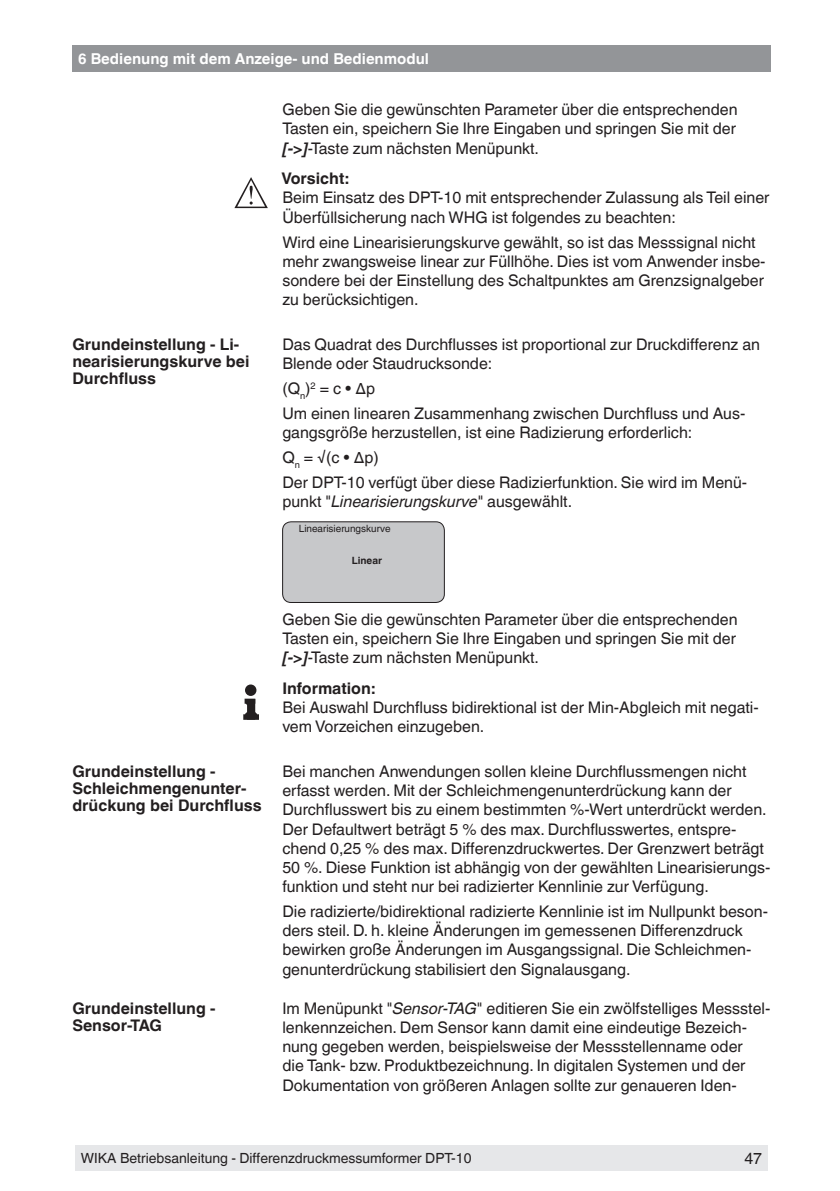
<style>
.page{position:relative;width:840px;height:1191px;background:#fff}
.page>*{position:absolute;margin:0;border:0;box-sizing:border-box;transform-origin:0 0}
.absatz_normal{font:16px/19.2px "Helvetica Linotype";color:#231f20}
.absatz_normal_margin{font:16px/19.2px "Helvetica Linotype";color:#231f20}
.absatz_normal_Abstan{font:16px/19.2px "Helvetica Linotype";color:#231f20}
.marginaltext{font:700 16px/17px "Helvetica Linotype";color:#231f20}
.bedeutung_normal{font:700 16px "Helvetica Linotype";color:#231f20}
.K1right_Wika{font:700 15px "Helvetica Linotype";color:#fff}
.Fuss_F{font:14px "Helvetica Linotype";color:#231f20}
.ac_frameelem{font:10px "Helvetica Linotype";color:#231f20}
.ac_frameelem-2{font:700 10px "Helvetica Linotype";color:#231f20}
.s1{font-weight:700;font-style:italic}
.s2{font-style:italic}
</style>
<div class="page">
<div style="left:721px;top:1145px;width:46px;height:26px;background:#e6e7e9"></div>
<div style="left:72px;top:45px;width:698px;height:27px;background:#939598"></div>
<div style="left:75px;top:1145px;width:646px;height:26px;background:#e6e7e9"></div>
<div style="left:282px;top:522px;width:162px;height:80px;background:#c7c8ca;border-radius:9px"></div>
<div style="left:282px;top:521px;width:162px;height:82px;border:1px solid #231f20;border-radius:9px"></div>
<svg style="left:234px;top:177px;width:34px;height:31px"></svg>
<div style="left:246px;top:685px;width:9px;height:10px;background:#231f20;border-radius:50%"></div>
<div style="left:245px;top:684px;width:11px;height:12px;border:2px solid #231f20;border-radius:50%"></div>
<svg style="left:243px;top:719px;width:16px;height:1px"></svg>
<svg style="left:243px;top:699px;width:16px;height:20px"></svg>
<p class="K1right_Wika" style="left:78px;top:50px;width:352px">6 Bedienung mit dem Anzeige- und Bedienmodul</p>
<p class="marginaltext" style="left:72px;top:336px;width:178px">Grundeinstellung - Li&shy;nearisierungskurve bei<br>Durchfluss</p>
<p class="marginaltext" style="left:72px;top:763px;width:191px">Grundeinstellung -<br>Schleichmengenunter&shy;drückung bei Durchfluss</p>
<p class="marginaltext" style="left:72px;top:999px;width:145px">Grundeinstellung -<br>Sensor-TAG</p>
<p class="absatz_normal" style="left:282px;top:100px;width:456px;text-align:justify">Geben Sie die gewünschten Parameter über die entsprechenden Tasten ein, speichern Sie Ihre Eingaben und springen Sie mit der <span class="s1">[-&gt;]</span>-Taste zum nächsten Menüpunkt.</p>
<p class="bedeutung_normal" style="left:281px;top:169px;width:69px">Vorsicht:</p>
<p class="absatz_normal" style="left:282px;top:188px;width:488px">Beim Einsatz des DPT-10 mit entsprechender Zulassung als Teil einer<br>Überfüllsicherung nach WHG ist folgendes zu beachten:</p>
<p class="absatz_normal_Abstan" style="left:282px;top:232px;width:484px">Wird eine Linearisierungskurve gewählt, so ist das Messsignal nicht mehr zwangsweise linear zur Füllhöhe. Dies ist vom Anwender insbe&shy;sondere bei der Einstellung des Schaltpunktes am Grenzsignalgeber zu berücksichtigen.</p>
<p class="absatz_normal_margin" style="left:282px;top:335px;width:479px">Das Quadrat des Durchflusses ist proportional zur Druckdifferenz an<br>Blende oder Staudrucksonde:</p>
<p class="absatz_normal" style="left:282px;top:379px;width:94px">(Q<sub>n</sub>)<sup>2</sup> = c • ∆p</p>
<p class="absatz_normal" style="left:282px;top:404px;width:464px">Um einen linearen Zusammenhang zwischen Durchfluss und Aus&shy;gangsgröße herzustellen, ist eine Radizierung erforderlich:</p>
<p class="absatz_normal" style="left:282px;top:448px;width:98px">Q<sub>n</sub> = √(c • ∆p)</p>
<p class="absatz_normal" style="left:282px;top:473px;width:466px">Der DPT-10 verfügt über diese Radizierfunktion. Sie wird im Menü&shy;punkt "<span class="s2">Linearisierungskurve</span>" ausgewählt.</p>
<p class="ac_frameelem" style="left:298px;top:523px;width:93px">Linearisierungskurve</p>
<p class="ac_frameelem-2" style="left:351px;top:554px;width:32px">Linear</p>
<p class="absatz_normal" style="left:282px;top:609px;width:456px;text-align:justify">Geben Sie die gewünschten Parameter über die entsprechenden Tasten ein, speichern Sie Ihre Eingaben und springen Sie mit der <span class="s1">[-&gt;]</span>-Taste zum nächsten Menüpunkt.</p>
<p class="bedeutung_normal" style="left:282px;top:679px;width:94px">Information:</p>
<p class="absatz_normal_Abstan" style="left:282px;top:698px;width:477px">Bei Auswahl Durchfluss bidirektional ist der Min-Abgleich mit negati&shy;vem Vorzeichen einzugeben.</p>
<p class="absatz_normal_margin" style="left:282px;top:761px;width:489px">Bei manchen Anwendungen sollen kleine Durchflussmengen nicht erfasst werden. Mit der Schleichmengenunterdrückung kann der Durchflusswert bis zu einem bestimmten %-Wert unterdrückt werden.<br>Der Defaultwert beträgt 5 % des max. Durchflusswertes, entspre&shy;chend 0,25 % des max. Differenzdruckwertes. Der Grenzwert beträgt 50 %. Diese Funktion ist abhängig von der gewählten Linearisierungs&shy;funktion und steht nur bei radizierter Kennlinie zur Verfügung.</p>
<p class="absatz_normal" style="left:282px;top:902px;width:487px">Die radizierte/bidirektional radizierte Kennlinie ist im Nullpunkt beson&shy;ders steil. D. h. kleine Änderungen im gemessenen Differenzdruck bewirken große Änderungen im Ausgangssignal. Die Schleichmen&shy;genunterdrückung stabilisiert den Signalausgang.</p>
<p class="absatz_normal_margin" style="left:282px;top:998px;width:489px">Im Menüpunkt "<span class="s2">Sensor-TAG</span>" editieren Sie ein zwölfstelliges Messstel&shy;lenkennzeichen. Dem Sensor kann damit eine eindeutige Bezeich&shy;nung gegeben werden, beispielsweise der Messstellenname oder<br>die Tank- bzw. Produktbezeichnung. In digitalen Systemen und der Dokumentation von größeren Anlagen sollte zur genaueren Iden-</p>
<p class="Fuss_F" style="left:81px;top:1150px;width:392px">WIKA Betriebsanleitung - Differenzdruckmessumformer DPT-10</p>
<p class="absatz_normal_margin" style="left:744px;top:1149px;width:19px">47</p>
</div>
